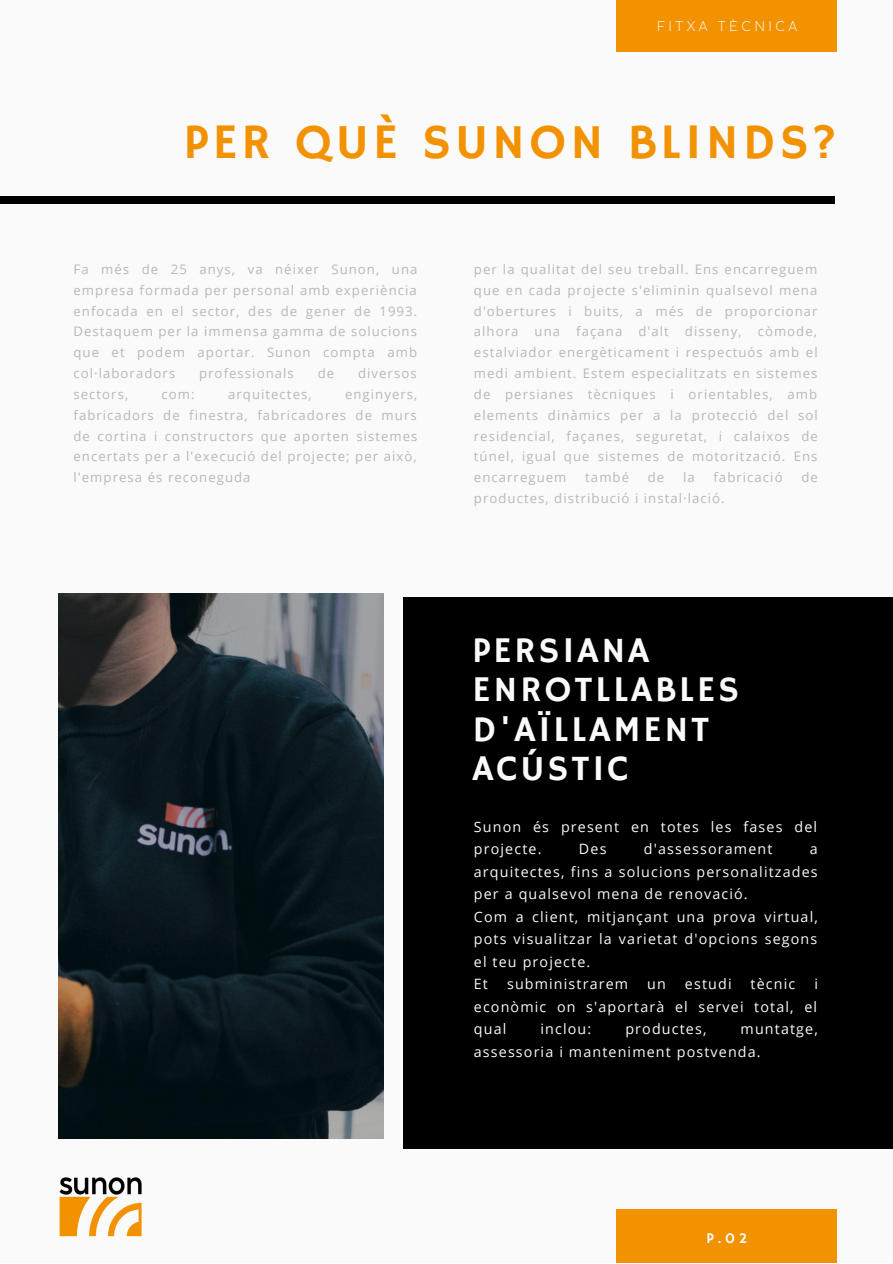
<style>
.page{position:relative;width:893px;height:1264px;background:#fff}
.page>*{position:absolute;margin:0;border:0;box-sizing:border-box;transform-origin:0 0}
.t1{font:49.65px "Hammersmith One";letter-spacing:.08em;color:#f39200}
.t2{font:36.15px/39.3px "Hammersmith One";letter-spacing:.08em;color:#fafafa}
.t3{font:14.85px "Hammersmith One";color:#fafafa}
.t4{font:14.25px/22.5px "Open Sans";letter-spacing:.08em;color:#fafafa}
.t5{font:300 13.8px "Coco Sharp L Trial";letter-spacing:.25em;color:#fafafa}
.t6{font:13.2px/20.9px "Open Sans";letter-spacing:.08em;color:#b7b8bc;text-align:justify}
</style>
<div class="page">
<div style="left:0;top:0;width:892px;height:1262px;background:#fafafa"></div>
<div style="left:0;top:197px;width:835px;height:6px;background:#000"></div>
<div style="left:403px;top:597px;width:489px;height:551px;background:#000"></div>
<div style="left:616px;top:0;width:221px;height:52px;background:#f39200"></div>
<div style="left:616px;top:1209px;width:221px;height:53px;background:#f39200"></div>
<img style="left:58px;top:593px;width:325px;height:545px">
<img style="left:59px;top:1177px;width:83px;height:60px">
<p class="t5" style="left:656px;top:18px;width:142px">FITXA TÈCNICA</p>
<h1 class="t1" style="left:184px;top:114px;width:655px">PER QUÈ SUNON BLINDS?</h1>
<p class="t6" style="left:73px;top:258px;width:345px">Fa més de 25 anys, va néixer Sunon, una empresa formada per personal amb experiència enfocada en el sector, des de gener de 1993.<br>Destaquem per la immensa gamma de solucions que et podem aportar. Sunon compta amb col·laboradors</p>
<p class="t6" style="left:199px;top:362px;width:96px">professionals</p>
<p class="t6" style="left:317px;top:362px;width:18px">de</p>
<p class="t6" style="left:358px;top:362px;width:60px">diversos</p>
<p class="t6" style="left:73px;top:383px;width:345px;text-indent:271px">enginyers, fabricadors de finestra, fabricadores de murs de cortina i constructors que aporten sistemes encertats per a l'execució del projecte; per això, l'empresa és reconeguda</p>
<p class="t6" style="left:73px;top:383px;width:56px">sectors,</p>
<p class="t6" style="left:162px;top:383px;width:35px">com:</p>
<p class="t6" style="left:228px;top:383px;width:85px">arquitectes,</p>
<p class="t6" style="left:474px;top:258px;width:345px">per la qualitat del seu treball. Ens encarreguem que en cada projecte s'eliminin qualsevol mena d'obertures i buits, a més de proporcionar alhora una façana d'alt disseny, còmode, estalviador energèticament i respectuós amb el medi ambient. Estem especialitzats en sistemes de persianes tècniques i orientables, amb elements dinàmics per a la protecció del sol residencial, façanes, seguretat, i calaixos de túnel, igual que sistemes de motorització. Ens encarreguem</p>
<p class="t6" style="left:585px;top:467px;width:45px">també</p>
<p class="t6" style="left:647px;top:467px;width:18px">de</p>
<p class="t6" style="left:683px;top:467px;width:13px">la</p>
<p class="t6" style="left:713px;top:467px;width:71px">fabricació</p>
<p class="t6" style="left:801px;top:467px;width:18px">de</p>
<p class="t6" style="left:474px;top:487px;width:252px">productes, distribució i instal·lació.</p>
<h2 class="t2" style="left:472px;top:632px;width:268px">PERSIANA<br>ENROTLLABLES<br>D'AÏLLAMENT<br>ACÚSTIC</h2>
<p class="t4" style="left:474px;top:815px;width:344px">Sunon és present en totes les fases del projecte.</p>
<p class="t4" style="left:579px;top:837px;width:29px">Des</p>
<p class="t4" style="left:644px;top:837px;width:130px">d'assessorament</p>
<p class="t4" style="left:474px;top:837px;width:345px;text-indent:336px">a arquitectes, fins a solucions personalitzades per a qualsevol mena de renovació.<br>Com a client, mitjançant una prova virtual, pots visualitzar la varietat d'opcions segons el teu projecte.<br>Et</p>
<p class="t4" style="left:507px;top:972px;width:123px">subministrarem</p>
<p class="t4" style="left:647px;top:972px;width:20px">un</p>
<p class="t4" style="left:685px;top:972px;width:48px">estudi</p>
<p class="t4" style="left:750px;top:972px;width:46px">tècnic</p>
<p class="t4" style="left:474px;top:972px;width:345px;text-align:justify;text-indent:340px">i econòmic on s'aportarà el servei total, el qual</p>
<p class="t4" style="left:540px;top:1017px;width:52px">inclou:</p>
<p class="t4" style="left:625px;top:1017px;width:83px">productes,</p>
<p class="t4" style="left:474px;top:1017px;width:345px;text-indent:267px">muntatge, assessoria i manteniment postvenda.</p>
<p class="t3" style="left:706px;top:1229px;width:42px">P.02</p>
</div>
